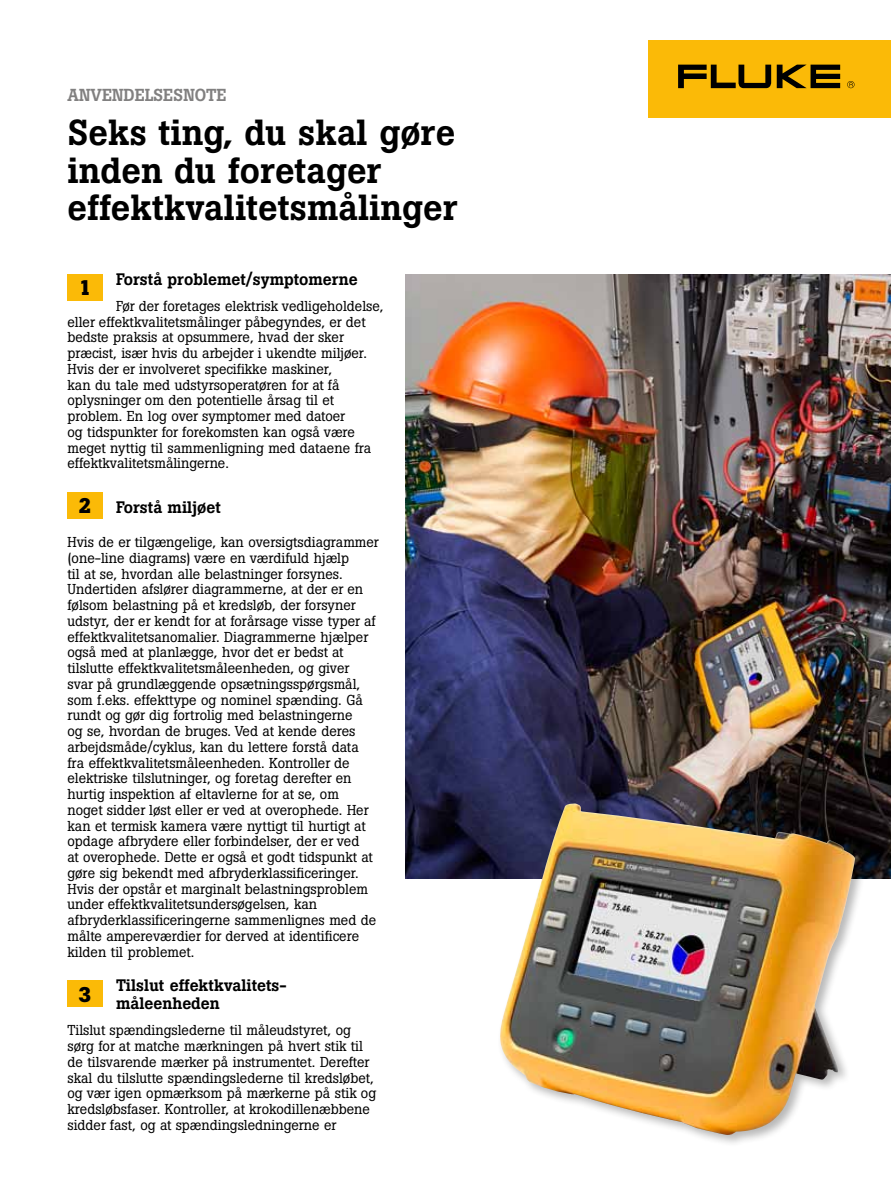
<style>
.page{position:relative;width:891px;height:1188px;background:#fff}
.page>*{position:absolute;margin:0;border:0;box-sizing:border-box;transform-origin:0 0}
.t1{font:500 36px/37.5px "Boton Pro";color:#000}
.t2{font:700 21px "Boton Pro";color:#000}
.t3{font:500 17.25px "Boton Pro";color:#818080}
.t4{font:500 16.5px/18px "Boton Pro";color:#000}
.t5{font:14.25px/15.8px "Boton Pro";color:#000}
.s1{font-weight:700;font-size:21px}
</style>
<div class="page">
<img style="left:405px;top:274px;width:486px;height:605px">
<div style="left:648px;top:40px;width:243px;height:78px;background:#fbba07"></div>
<svg style="left:777px;top:65px;width:63px;height:23px"></svg>
<svg style="left:678px;top:65px;width:93px;height:23px"></svg>
<svg style="left:847px;top:81px;width:8px;height:7px"></svg>
<div style="left:497px;top:800px;width:371px;height:347px;background:#000;opacity:.28"></div>
<img style="left:500px;top:804px;width:355px;height:332px">
<div style="left:67px;top:274px;width:36px;height:27px;background:#fbba07"></div>
<div style="left:67px;top:493px;width:36px;height:26px;background:#fbba07"></div>
<div style="left:67px;top:981px;width:36px;height:26px;background:#fbba07"></div>
<p class="t3" style="left:68px;top:84px;width:161px">ANVENDELSESNOTE</p>
<h1 class="t1" style="left:68px;top:114px;width:392px">Seks ting, du skal gøre inden du foretager effektkvalitetsmålinger</h1>
<h2 class="t2" style="left:78px;top:274px;width:15px">1</h2>
<p class="t4" style="left:116px;top:270px;width:243px">Forstå problemet/symptomerne</p>
<p class="t5" style="left:68px;top:298px;width:317px;text-indent:49px">Før der foretages elektrisk vedligeholdelse, eller effektkvalitetsmålinger påbegyndes, er det bedste praksis at opsummere, hvad der sker præcist, især hvis du arbejder i ukendte miljøer.<br>Hvis der er involveret specifikke maskiner,<br>kan du tale med udstyrsoperatøren for at få oplysninger om den potentielle årsag til et problem. En log over symptomer med datoer<br>og tidspunkter for forekomsten kan også være meget nyttig til sammenligning med dataene fra effektkvalitetsmålingerne.</p>
<p class="t4" style="left:78px;top:499px;width:144px"><span class="s1">2</span> Forstå miljøet</p>
<p class="t5" style="left:67px;top:534px;width:313px">Hvis de er tilgængelige, kan oversigtsdiagrammer (one-line diagrams) være en værdifuld hjælp<br>til at se, hvordan alle belastninger forsynes.<br>Undertiden afslører diagrammerne, at der er en følsom belastning på et kredsløb, der forsyner udstyr, der er kendt for at forårsage visse typer af effektkvalitetsanomalier. Diagrammerne hjælper også med at planlægge, hvor det er bedst at tilslutte effektkvalitetsmåleenheden, og giver<br>svar på grundlæggende opsætningsspørgsmål, som f.eks. effekttype og nominel spænding. Gå rundt og gør dig fortrolig med belastningerne<br>og se, hvordan de bruges. Ved at kende deres arbejdsmåde/cyklus, kan du lettere forstå data fra effektkvalitetsmåleenheden. Kontroller de elektriske tilslutninger, og foretag derefter en hurtig inspektion af eltavlerne for at se, om<br>noget sidder løst eller er ved at overophede. Her kan et termisk kamera være nyttigt til hurtigt at opdage afbrydere eller forbindelser, der er ved<br>at overophede. Dette er også et godt tidspunkt at gøre sig bekendt med afbryderklassificeringer.<br>Hvis der opstår et marginalt belastningsproblem under effektkvalitetsundersøgelsen, kan afbryderklassificeringerne sammenlignes med de målte ampereværdier for derved at identificere kilden til problemet.</p>
<h2 class="t2" style="left:78px;top:981px;width:15px">3</h2>
<p class="t4" style="left:116px;top:976px;width:172px">Tilslut effektkvalitets&shy;måleenheden</p>
<p class="t5" style="left:67px;top:1023px;width:310px">Tilslut spændingslederne til måleudstyret, og sørg for at matche mærkningen på hvert stik til de tilsvarende mærker på instrumentet. Derefter skal du tilslutte spændingslederne til kredsløbet, og vær igen opmærksom på mærkerne på stik og kredsløbsfaser. Kontroller, at krokodillenæbbene sidder fast, og at spændingsledningerne er</p>
</div>
